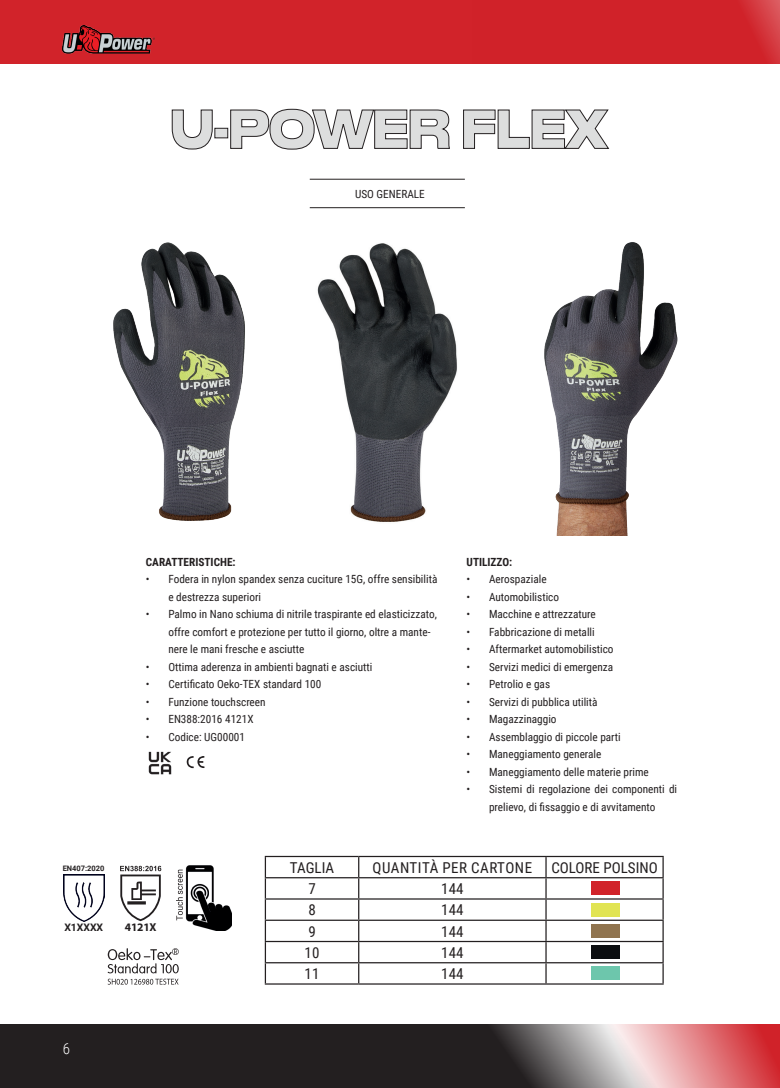
<style>
.page{position:relative;width:780px;height:1088px;background:#fff}
.page>*{position:absolute;margin:0;border:0;box-sizing:border-box;transform-origin:0 0}
.t1{font:15px "Roboto Condensed";color:#231f20}
.t2{font:15px "Roboto Condensed";letter-spacing:.035em;color:#231f20}
.t3{font:300 15px "Roboto Condensed";color:#fff}
.t4{font:700 11.5px "Myriad Pro";letter-spacing:-.02em;color:#231f20}
.t5{font:11.25px/17.5px "Roboto Condensed";color:#231f20}
.t6{font:700 11.25px "Roboto Condensed";color:#231f20}
.t7{font:700 10.38px "Roboto";color:#231f20}
.t8{font:700 7.5px "Roboto";color:#231f20}
</style>
<div class="page">
<svg style="left:266px;top:857px;width:396px;height:126px"></svg>
<hr style="left:265px;top:856px;width:94px;height:1px;background:#231f20">
<hr style="left:359px;top:856px;width:187px;height:1px;background:#231f20">
<hr style="left:546px;top:856px;width:117px;height:1px;background:#231f20">
<hr style="left:265px;top:877px;width:94px;height:1px;background:#231f20">
<hr style="left:359px;top:877px;width:187px;height:1px;background:#231f20">
<hr style="left:546px;top:877px;width:117px;height:1px;background:#231f20">
<hr style="left:265px;top:898px;width:94px;height:1px;background:#231f20">
<hr style="left:359px;top:898px;width:187px;height:1px;background:#231f20">
<hr style="left:546px;top:898px;width:117px;height:1px;background:#231f20">
<hr style="left:265px;top:919px;width:94px;height:2px;background:#231f20">
<hr style="left:359px;top:919px;width:187px;height:2px;background:#231f20">
<hr style="left:546px;top:919px;width:117px;height:2px;background:#231f20">
<hr style="left:265px;top:941px;width:94px;height:1px;background:#231f20">
<hr style="left:359px;top:941px;width:187px;height:1px;background:#231f20">
<hr style="left:546px;top:941px;width:117px;height:1px;background:#231f20">
<hr style="left:265px;top:962px;width:94px;height:1px;background:#231f20">
<svg style="left:265px;top:857px;width:1px;height:126px"></svg>
<hr style="left:359px;top:962px;width:187px;height:1px;background:#231f20">
<svg style="left:358px;top:857px;width:1px;height:126px"></svg>
<hr style="left:546px;top:962px;width:117px;height:1px;background:#231f20">
<svg style="left:545px;top:857px;width:1px;height:126px"></svg>
<svg style="left:662px;top:857px;width:1px;height:126px"></svg>
<hr style="left:265px;top:983px;width:94px;height:1px;background:#231f20">
<hr style="left:359px;top:983px;width:187px;height:1px;background:#231f20">
<hr style="left:546px;top:983px;width:117px;height:1px;background:#231f20">
<div style="left:591px;top:881px;width:28px;height:13px;background:#d1232a"></div>
<div style="left:591px;top:903px;width:28px;height:13px;background:#e1e453"></div>
<div style="left:591px;top:924px;width:28px;height:13px;background:#90744f"></div>
<div style="left:591px;top:945px;width:28px;height:14px;background:#0b0d10"></div>
<div style="left:591px;top:966px;width:28px;height:14px;background:#6dc6ac"></div>
<svg style="left:176px;top:869px;width:7px;height:51px"></svg>
<img style="left:185px;top:865px;width:47px;height:65px">
<svg style="left:108px;top:948px;width:71px;height:36px"></svg>
<svg style="left:12px;top:1025px;width:768px;height:63px;background:#574344"></svg>
<div style="left:7px;top:0;width:773px;height:63px;background:#d1232a"></div>
<svg style="left:744px;top:0;width:36px;height:63px"></svg>
<img style="left:63px;top:26px;width:92px;height:28px">
<div style="left:0;top:0;width:10px;height:63px;background:#d1232a"></div>
<div style="left:0;top:1025px;width:12px;height:63px;background:#231f20"></div>
<img style="left:64px;top:874px;width:40px;height:47px">
<img style="left:113px;top:242px;width:132px;height:279px">
<img style="left:317px;top:243px;width:140px;height:279px">
<img style="left:544px;top:242px;width:134px;height:293px">
<svg style="left:171px;top:108px;width:439px;height:42px"></svg>
<svg style="left:120px;top:866px;width:41px;height:55px"></svg>
<hr style="left:310px;top:179px;width:155px;height:1px;background:#231f20">
<hr style="left:310px;top:207px;width:155px;height:1px;background:#231f20">
<img style="left:148px;top:751px;width:24px;height:24px">
<svg style="left:186px;top:756px;width:18px;height:12px"></svg>
<p class="t5" style="left:355px;top:184px;width:71px">USO GENERALE</p>
<p class="t6" style="left:146px;top:554px;width:91px">CARATTERISTICHE:</p>
<p class="t5" style="left:168px;top:570px;width:270px;text-indent:-22px">• Fodera in nylon spandex senza cuciture 15G, offre sensibilità e destrezza superiori</p>
<p class="t5" style="left:168px;top:605px;width:270px;text-indent:-22px">• Palmo in Nano schiuma di nitrile traspirante ed elasticizzato, offre comfort e protezione per tutto il giorno, oltre a mante&shy;nere le mani fresche e asciutte</p>
<p class="t5" style="left:146px;top:657px;width:228px">• Ottima aderenza in ambienti bagnati e asciutti</p>
<p class="t5" style="left:146px;top:675px;width:177px">• Certificato Oeko-TEX standard 100</p>
<p class="t5" style="left:146px;top:692px;width:121px">• Funzione touchscreen</p>
<p class="t5" style="left:146px;top:710px;width:109px">• EN388:2016 4121X</p>
<p class="t5" style="left:146px;top:727px;width:101px">• Codice: UG00001</p>
<p class="t6" style="left:466px;top:554px;width:47px">UTILIZZO:</p>
<p class="t5" style="left:466px;top:570px;width:82px">• Aerospaziale</p>
<p class="t5" style="left:466px;top:587px;width:94px">• Automobilistico</p>
<p class="t5" style="left:466px;top:605px;width:131px">• Macchine e attrezzature</p>
<p class="t5" style="left:466px;top:622px;width:130px">• Fabbricazione di metalli</p>
<p class="t5" style="left:466px;top:640px;width:148px">• Aftermarket automobilistico</p>
<p class="t5" style="left:466px;top:657px;width:148px">• Servizi medici di emergenza</p>
<p class="t5" style="left:466px;top:675px;width:85px">• Petrolio e gas</p>
<p class="t5" style="left:466px;top:692px;width:132px">• Servizi di pubblica utilità</p>
<p class="t5" style="left:466px;top:710px;width:91px">• Magazzinaggio</p>
<p class="t5" style="left:466px;top:727px;width:156px">• Assemblaggio di piccole parti</p>
<p class="t5" style="left:466px;top:745px;width:136px">• Maneggiamento generale</p>
<p class="t5" style="left:466px;top:762px;width:184px">• Maneggiamento delle materie prime</p>
<p class="t5" style="left:466px;top:780px;width:212px;text-align:center">• Sistemi di regolazione dei componenti di prelievo, di fissaggio e di avvitamento</p>
<p class="t8" style="left:63px;top:863px;width:43px">EN407:2020</p>
<p class="t7" style="left:64px;top:920px;width:40px">X1XXXX</p>
<p class="t4" style="left:125px;top:919px;width:33px">4121X</p>
<h1 class="t3" style="left:63px;top:1038px;width:9px">6</h1>
<h1 class="t1" style="left:290px;top:857px;width:46px">TAGLIA</h1>
<h1 class="t2" style="left:372px;top:857px;width:161px">QUANTITÀ PER CARTONE</h1>
<h1 class="t1" style="left:551px;top:857px;width:108px">COLORE POLSINO</h1>
<h1 class="t1" style="left:308px;top:878px;width:9px">7</h1>
<h1 class="t1" style="left:441px;top:878px;width:24px">144</h1>
<h1 class="t1" style="left:308px;top:899px;width:9px">8</h1>
<h1 class="t1" style="left:441px;top:899px;width:24px">144</h1>
<h1 class="t1" style="left:308px;top:920px;width:9px">9</h1>
<h1 class="t1" style="left:441px;top:920px;width:24px">144</h1>
<h1 class="t1" style="left:304px;top:942px;width:16px">10</h1>
<h1 class="t1" style="left:441px;top:942px;width:24px">144</h1>
<h1 class="t1" style="left:304px;top:963px;width:16px">11</h1>
<h1 class="t1" style="left:441px;top:963px;width:24px">144</h1>
</div>
